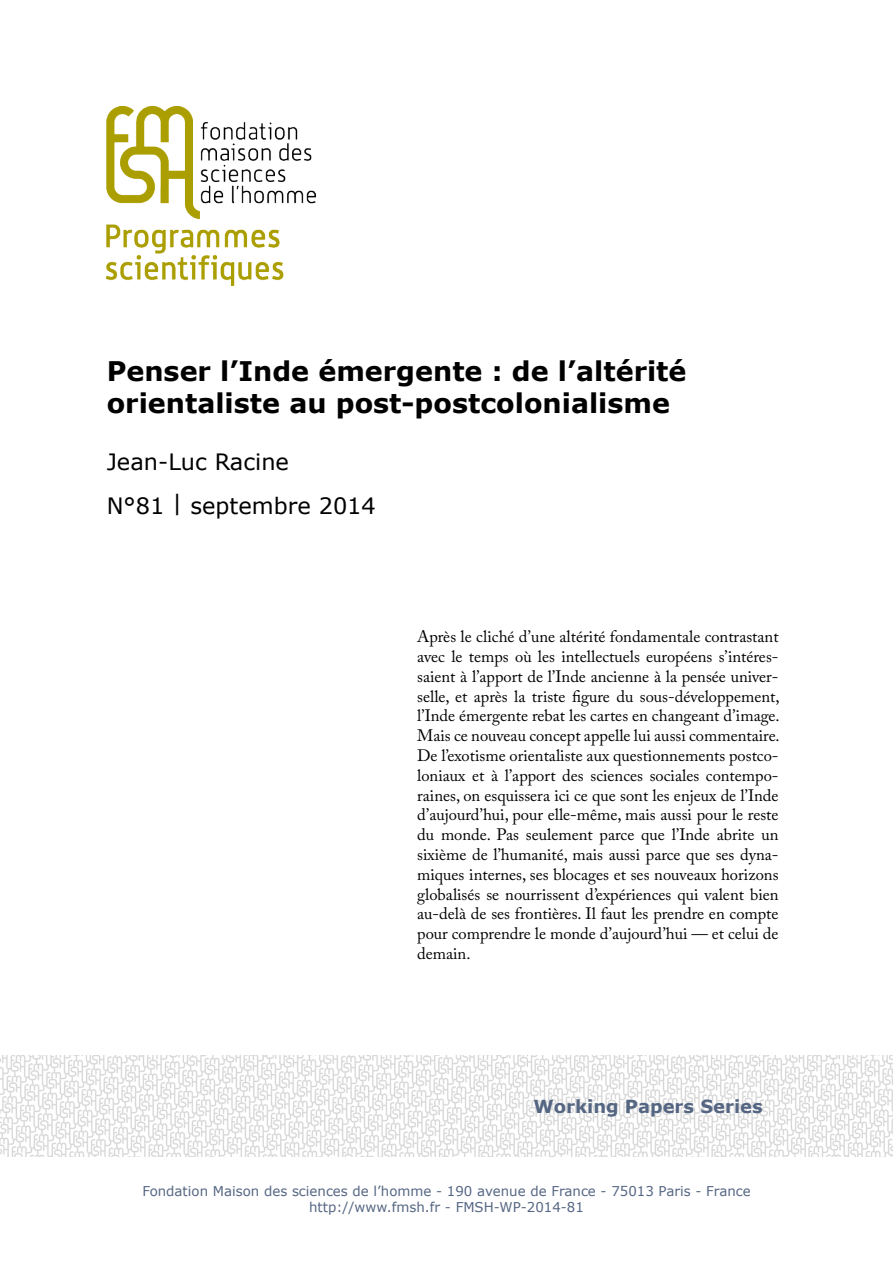
<style>
.page{position:relative;width:893px;height:1263px;background:#fff}
.page>*{position:absolute;margin:0;border:0;box-sizing:border-box;transform-origin:0 0}
.Titre{font:700 27px/32.4px "Verdana";color:#000}
.Auteur{font:22.5px "Verdana";color:#000}
.t1{font:700 18px "Verdana";color:#556683}
.Texte{font:16.5px/19.8px "Adobe Caslon Pro";color:#000;text-align:justify}
.t2{font:13.5px/16.2px "Verdana";color:#556683;text-align:center}
</style>
<div class="page">
<img style="left:0;top:1056px;width:893px;height:101px">
<img style="left:106px;top:106px;width:209px;height:180px">
<p class="Titre" style="left:107px;top:354px;width:581px">Penser l’Inde émergente : de l’altérité orientaliste au post-postcolonialisme</p>
<p class="Auteur" style="left:107px;top:447px;width:184px">Jean-Luc Racine</p>
<p class="Auteur" style="left:107px;top:491px;width:271px">N°81 | septembre 2014</p>
<p class="Texte" style="left:417px;top:626px;width:364px">Après le cliché d’une altérité fondamentale contrastant avec le temps où les intellectuels européens s’intéres&shy;saient à l’apport de l’Inde ancienne à la pensée univer&shy;selle, et après la triste figure du sous-développement, l’Inde émergente rebat les cartes en changeant d’image.<br>Mais ce nouveau concept appelle lui aussi commentaire.<br>De l’exotisme orientaliste aux questionnements postco&shy;loniaux et à l’apport des sciences sociales contempo&shy;raines, on esquissera ici ce que sont les enjeux de l’Inde d’aujourd’hui, pour elle-même, mais aussi pour le reste du monde. Pas seulement parce que l’Inde abrite un sixième de l’humanité, mais aussi parce que ses dyna&shy;miques internes, ses blocages et ses nouveaux horizons globalisés se nourrissent d’expériences qui valent bien au-delà de ses frontières. Il faut les prendre en compte pour comprendre le monde d’aujourd’hui — et celui de demain.</p>
<p class="t1" style="left:533px;top:1094px;width:231px">Working Papers Series</p>
<p class="t2" style="left:142px;top:1182px;width:610px">Fondation Maison des sciences de l’homme - 190 avenue de France - 75013 Paris - France http://www.fmsh.fr - FMSH-WP-2014-81</p>
</div>
